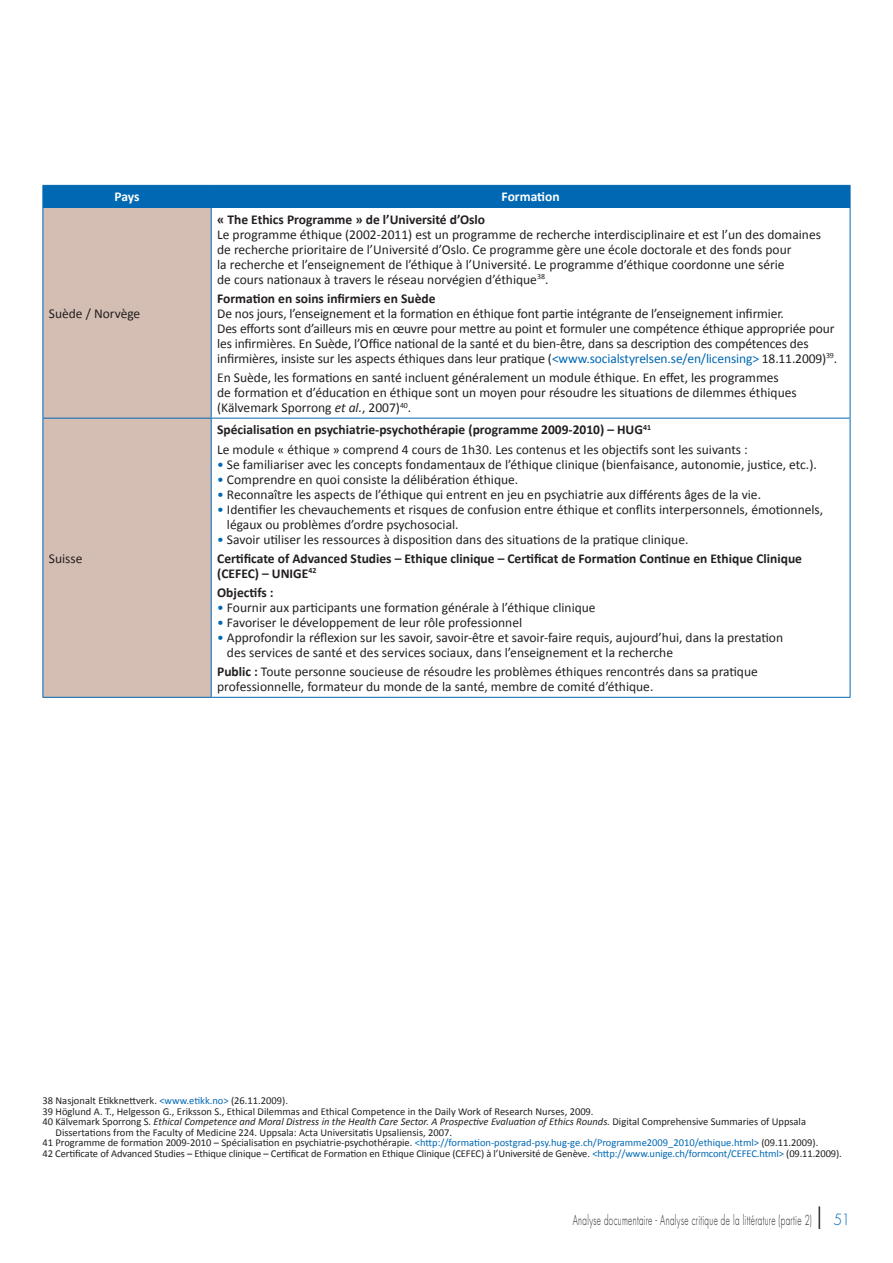
<style>
.page{position:relative;width:893px;height:1263px;background:#fff}
.page>*{position:absolute;margin:0;border:0;box-sizing:border-box;transform-origin:0 0}
.t1{font:300 15px "Futura";color:#0168b3;scale:.95 1}
.t2{font:13.5px/15px "Calibri";color:#231f20}
.t3{font:700 13.5px/19.2px "Calibri";color:#231f20}
.t4{font:300 13.5px "Futura";letter-spacing:.04em;color:#231f20;scale:.6 1}
.t5{font:700 13.5px "Calibri";letter-spacing:-.005em;color:#fff}
.t6{font:10.5px "Calibri";color:#231f20}
.t7{font:italic 10.5px "Calibri";color:#231f20}
.s1{color:#0168b3}
.s2{font-style:italic}
.s3{font-weight:700}
.s4{font-weight:400;color:#0168b3}
.s5{font-weight:400}
.s6{font-style:normal}
.s7{font-size:30px;color:#231f20}
</style>
<div class="page">
<div style="left:44px;top:208px;width:167px;height:489px;background:#d4beb4"></div>
<div style="left:43px;top:185px;width:808px;height:22px;background:#0168b3"></div>
<hr style="left:43px;top:207px;width:168px;height:1px;background:#0168b3">
<hr style="left:211px;top:207px;width:639px;height:1px;background:#0168b3">
<hr style="left:43px;top:208px;width:1px;height:210px;background:#0168b3">
<hr style="left:211px;top:208px;width:1px;height:210px;background:#0168b3">
<hr style="left:850px;top:208px;width:1px;height:210px;background:#0168b3">
<hr style="left:43px;top:418px;width:168px;height:1px;background:#0168b3">
<hr style="left:43px;top:418px;width:1px;height:279px;background:#0168b3">
<hr style="left:211px;top:418px;width:639px;height:1px;background:#0168b3">
<hr style="left:211px;top:418px;width:1px;height:279px;background:#0168b3">
<hr style="left:850px;top:418px;width:1px;height:279px;background:#0168b3">
<hr style="left:43px;top:697px;width:168px;height:1px;background:#0168b3">
<hr style="left:211px;top:697px;width:639px;height:1px;background:#0168b3">
<p class="t5" style="left:115px;top:189px;width:27px">Pays</p>
<p class="t5" style="left:502px;top:189px;width:60px">Formation</p>
<p class="t2" style="left:49px;top:305px;width:93px">Suède / Norvège</p>
<p class="t2" style="left:49px;top:550px;width:35px">Suisse</p>
<p class="t3" style="left:217px;top:209px;width:269px">« The Ethics Programme » de l’Université d’Oslo</p>
<p class="t2" style="left:217px;top:226px;width:605px">Le programme éthique (2002-2011) est un programme de recherche interdisciplinaire et est l’un des domaines de recherche prioritaire de l’Université d’Oslo. Ce programme gère une école doctorale et des fonds pour<br>la recherche et l’enseignement de l’éthique à l’Université. Le programme d’éthique coordonne une série<br>de cours nationaux à travers le réseau norvégien d’éthique<sup>38</sup>.</p>
<p class="t3" style="left:217px;top:288px;width:220px">Formation en soins infirmiers en Suède</p>
<p class="t2" style="left:217px;top:305px;width:622px">De nos jours, l’enseignement et la formation en éthique font partie intégrante de l’enseignement infirmier.<br>Des efforts sont d’ailleurs mis en œuvre pour mettre au point et formuler une compétence éthique appropriée pour les infirmières. En Suède, l’Office national de la santé et du bien-être, dans sa description des compétences des infirmières, insiste sur les aspects éthiques dans leur pratique (<span class="s1">&lt;www.socialstyrelsen.se/en/licensing&gt;</span> 18.11.2009)<sup>39</sup>.</p>
<p class="t2" style="left:217px;top:369px;width:581px">En Suède, les formations en santé incluent généralement un module éthique. En effet, les programmes<br>de formation et d’éducation en éthique sont un moyen pour résoudre les situations de dilemmes éthiques (Kälvemark Sporrong <span class="s2">et al.</span>, 2007)<sup>40</sup>.</p>
<p class="t2" style="left:217px;top:419px;width:532px;line-height:19.2px"><span class="s3">Spécialisation en psychiatrie-psychothérapie (programme 2009-2010) – HUG</span><sup>41<br></sup>Le module « éthique » comprend 4 cours de 1h30. Les contenus et les objectifs sont les suivants :</p>
<p class="t2" style="left:217px;top:456px;width:601px"><span class="s1">•</span> Se familiariser avec les concepts fondamentaux de l’éthique clinique (bienfaisance, autonomie, justice, etc.).</p>
<p class="t2" style="left:217px;top:471px;width:303px"><span class="s1">•</span> Comprendre en quoi consiste la délibération éthique.</p>
<p class="t2" style="left:217px;top:486px;width:545px"><span class="s1">•</span> Reconnaître les aspects de l’éthique qui entrent en jeu en psychiatrie aux différents âges de la vie.</p>
<p class="t2" style="left:227px;top:501px;width:598px;text-indent:-10px"><span class="s1">•</span> Identifier les chevauchements et risques de confusion entre éthique et conflits interpersonnels, émotionnels, légaux ou problèmes d’ordre psychosocial.</p>
<p class="t3" style="left:217px;top:529px;width:586px"><span class="s4">•</span> <span class="s5">Savoir utiliser les ressources à disposition dans des situations de la pratique clinique.<br></span>Certificate of Advanced Studies – Ethique clinique – Certificat de Formation Continue en Ethique Clinique</p>
<p class="t3" style="left:217px;top:563px;width:101px">(CEFEC) – UNIGE<sup>42<br></sup>Objectifs :</p>
<p class="t2" style="left:217px;top:599px;width:380px"><span class="s1">•</span> Fournir aux participants une formation générale à l’éthique clinique</p>
<p class="t2" style="left:217px;top:614px;width:306px"><span class="s1">•</span> Favoriser le développement de leur rôle professionnel</p>
<p class="t2" style="left:227px;top:629px;width:558px;text-indent:-10px"><span class="s1">•</span> Approfondir la réflexion sur les savoir, savoir-être et savoir-faire requis, aujourd’hui, dans la prestation des services de santé et des services sociaux, dans l’enseignement et la recherche</p>
<p class="t2" style="left:217px;top:664px;width:542px"><span class="s3">Public :</span> Toute personne soucieuse de résoudre les problèmes éthiques rencontrés dans sa pratique professionnelle, formateur du monde de la santé, membre de comité d’éthique.</p>
<p class="t6" style="left:43px;top:1094px;width:247px">38 Nasjonalt Etikknettverk. <span class="s1">&lt;www.etikk.no&gt;</span> (26.11.2009).</p>
<p class="t6" style="left:43px;top:1105px;width:553px">39 Höglund A. T., Helgesson G., Eriksson S., Ethical Dilemmas and Ethical Competence in the Daily Work of Research Nurses, 2009.</p>
<p class="t7" style="left:43px;top:1115px;width:765px"><span class="s6">40 Kälvemark Sporrong S.</span> Ethical Competence and Moral Distress in the Health Care Sector. A Prospective Evaluation of Ethics Rounds. <span class="s6">Digital Comprehensive Summaries of Uppsala</span></p>
<p class="t6" style="left:56px;top:1126px;width:398px">Dissertations from the Faculty of Medicine 224. Uppsala: Acta Universitatis Upsaliensis, 2007.</p>
<p class="t6" style="left:43px;top:1136px;width:777px">41 Programme de formation 2009-2010 – Spécialisation en psychiatrie-psychothérapie. <span class="s1">&lt;http://formation-postgrad-psy.hug-ge.ch/Programme2009_2010/ethique.html&gt;</span> (09.11.2009).</p>
<p class="t6" style="left:43px;top:1147px;width:801px">42 Certificate of Advanced Studies – Ethique clinique – Certificat de Formation en Ethique Clinique (CEFEC) à l’Université de Genève. <span class="s1">&lt;http://www.unige.ch/formcont/CEFEC.html&gt;</span> (09.11.2009).</p>
<p class="t4" style="left:573px;top:1211px;width:400px">Analyse documentaire - Analyse critique de la littérature (partie 2)</p>
<p class="t1" style="left:816px;top:1209px;width:37px"><span class="s7">I</span> 51</p>
</div>
